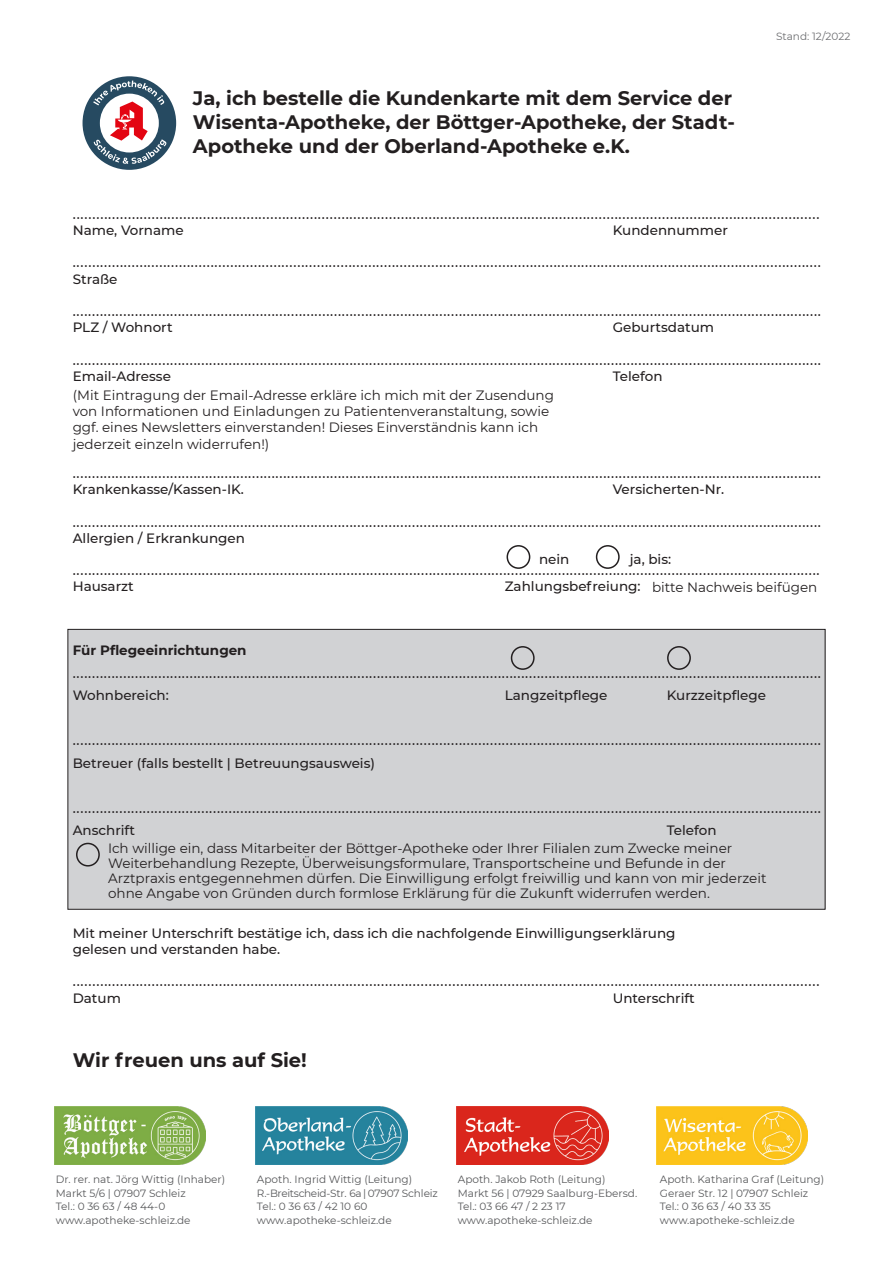
<style>
.page{position:relative;width:893px;height:1263px;background:#fff}
.page>*{position:absolute;margin:0;border:0;box-sizing:border-box;transform-origin:0 0}
.t1{font:700 19.5px "Montserrat";color:#231f20}
.t2{font:500 13.5px/16.2px "Montserrat";color:#231f20}
.t3{font:13.5px/16.2px "Montserrat";color:#231f20}
.t4{font:700 13.5px "Montserrat";color:#231f20}
.t5{font:10.5px/13.5px "Montserrat";color:#57585a}
.t6{font:10.5px "Montserrat";color:#6c6d70}
</style>
<div class="page">
<img style="left:54px;top:1106px;width:152px;height:59px">
<img style="left:256px;top:1106px;width:151px;height:59px">
<img style="left:457px;top:1106px;width:151px;height:58px">
<img style="left:657px;top:1106px;width:151px;height:58px">
<div style="left:68px;top:629px;width:757px;height:280px;background:#d1d2d4"></div>
<svg style="left:83px;top:76px;width:93px;height:94px"></svg>
<div style="left:507px;top:545px;width:23px;height:24px;border:2px solid #231f20;border-radius:50%"></div>
<div style="left:511px;top:646px;width:24px;height:24px;border:2px solid #231f20;border-radius:50%"></div>
<div style="left:76px;top:843px;width:24px;height:23px;border:2px solid #231f20;border-radius:50%"></div>
<div style="left:596px;top:545px;width:24px;height:24px;border:2px solid #231f20;border-radius:50%"></div>
<div style="left:667px;top:646px;width:24px;height:24px;border:2px solid #231f20;border-radius:50%"></div>
<p class="t1" style="left:193px;top:84px;width:541px">Ja, ich bestelle die Kundenkarte mit dem Service der</p>
<p class="t1" style="left:193px;top:108px;width:543px">Wisenta-Apotheke, der Böttger-Apotheke, der Stadt-</p>
<p class="t1" style="left:193px;top:132px;width:438px">Apotheke und der Oberland-Apotheke e.K.</p>
<p class="t6" style="left:776px;top:29px;width:76px">Stand: 12/2022</p>
<p class="t2" style="left:73px;top:205px;width:748px">.............................................................................................................................................................................................</p>
<p class="t2" style="left:73px;top:222px;width:113px">Name, Vorname</p>
<p class="t2" style="left:613px;top:222px;width:117px">Kundennummer</p>
<p class="t2" style="left:73px;top:254px;width:750px">..............................................................................................................................................................................................</p>
<p class="t2" style="left:73px;top:270px;width:46px">Straße</p>
<p class="t2" style="left:73px;top:303px;width:750px">................................................................................................................................................................................................</p>
<p class="t2" style="left:73px;top:319px;width:101px">PLZ / Wohnort</p>
<p class="t2" style="left:613px;top:319px;width:103px">Geburtsdatum</p>
<p class="t2" style="left:73px;top:351px;width:750px">................................................................................................................................................................................................</p>
<p class="t2" style="left:73px;top:367px;width:100px">Email-Adresse</p>
<p class="t2" style="left:613px;top:367px;width:51px">Telefon</p>
<p class="t3" style="left:73px;top:387px;width:483px">(Mit Eintragung der Email-Adresse erkläre ich mich mit der Zusendung von Informationen und Einladungen zu Patientenveranstaltung, sowie ggf. eines Newsletters einverstanden! Dieses Einverständnis kann ich jederzeit einzeln widerrufen!)</p>
<p class="t2" style="left:73px;top:465px;width:750px">................................................................................................................................................................................................</p>
<p class="t2" style="left:73px;top:481px;width:173px">Krankenkasse/Kassen-IK.</p>
<p class="t2" style="left:613px;top:481px;width:113px">Versicherten-Nr.</p>
<p class="t2" style="left:73px;top:513px;width:750px">................................................................................................................................................................................................</p>
<p class="t2" style="left:73px;top:529px;width:174px">Allergien / Erkrankungen</p>
<p class="t2" style="left:73px;top:562px;width:748px">...............................................................................................................................................................................................</p>
<p class="t2" style="left:73px;top:578px;width:63px">Hausarzt</p>
<p class="t2" style="left:505px;top:578px;width:137px">Zahlungsbefreiung:</p>
<p class="t2" style="left:539px;top:550px;width:32px">nein</p>
<p class="t2" style="left:630px;top:550px;width:43px">ja, bis:</p>
<p class="t3" style="left:652px;top:578px;width:167px">bitte Nachweis beifügen</p>
<p class="t4" style="left:73px;top:641px;width:175px">Für Pflegeeinrichtungen</p>
<p class="t2" style="left:73px;top:664px;width:750px">................................................................................................................................................................................................</p>
<p class="t2" style="left:73px;top:687px;width:98px">Wohnbereich:</p>
<p class="t2" style="left:505px;top:687px;width:104px">Langzeitpflege</p>
<p class="t2" style="left:667px;top:687px;width:101px">Kurzzeitpflege</p>
<p class="t2" style="left:73px;top:732px;width:750px">................................................................................................................................................................................................</p>
<p class="t2" style="left:73px;top:754px;width:304px">Betreuer (falls bestellt | Betreuungsausweis)</p>
<p class="t2" style="left:73px;top:799px;width:750px">................................................................................................................................................................................................</p>
<p class="t2" style="left:73px;top:822px;width:64px">Anschrift</p>
<p class="t2" style="left:667px;top:822px;width:51px">Telefon</p>
<p class="t3" style="left:108px;top:840px;width:660px;line-height:15px">Ich willige ein, dass Mitarbeiter der Böttger-Apotheke oder Ihrer Filialen zum Zwecke meiner Weiterbehandlung Rezepte, Überweisungsformulare, Transportscheine und Befunde in der Arztpraxis entgegennehmen dürfen. Die Einwilligung erfolgt freiwillig und kann von mir jederzeit ohne Angabe von Gründen durch formlose Erklärung für die Zukunft widerrufen werden.</p>
<p class="t2" style="left:73px;top:924px;width:604px">Mit meiner Unterschrift bestätige ich, dass ich die nachfolgende Einwilligungserklärung gelesen und verstanden habe.</p>
<p class="t2" style="left:73px;top:973px;width:748px">.............................................................................................................................................................................................</p>
<p class="t2" style="left:73px;top:989px;width:50px">Datum</p>
<p class="t2" style="left:613px;top:989px;width:84px">Unterschrift</p>
<p class="t1" style="left:73px;top:1046px;width:236px">Wir freuen uns auf Sie!</p>
<p class="t5" style="left:257px;top:1172px;width:183px">Apoth. Ingrid Wittig (Leitung)<br>R.-Breitscheid-Str. 6a | 07907 Schleiz<br>Tel.: 0 36 63 / 42 10 60 www.apotheke-schleiz.de</p>
<p class="t5" style="left:660px;top:1172px;width:166px">Apoth. Katharina Graf (Leitung)<br>Geraer Str. 12 | 07907 Schleiz<br>Tel.: 0 36 63 / 40 33 35 www.apotheke-schleiz.de</p>
<p class="t5" style="left:56px;top:1172px;width:171px">Dr. rer. nat. Jörg Wittig (Inhaber)<br>Markt 5/6 | 07907 Schleiz<br>Tel.: 0 36 63 / 48 44-0 www.apotheke-schleiz.de</p>
<p class="t5" style="left:458px;top:1172px;width:181px">Apoth. Jakob Roth (Leitung)<br>Markt 56 | 07929 Saalburg-Ebersd.<br>Tel.: 03 66 47 / 2 23 17 www.apotheke-schleiz.de</p>
</div>
